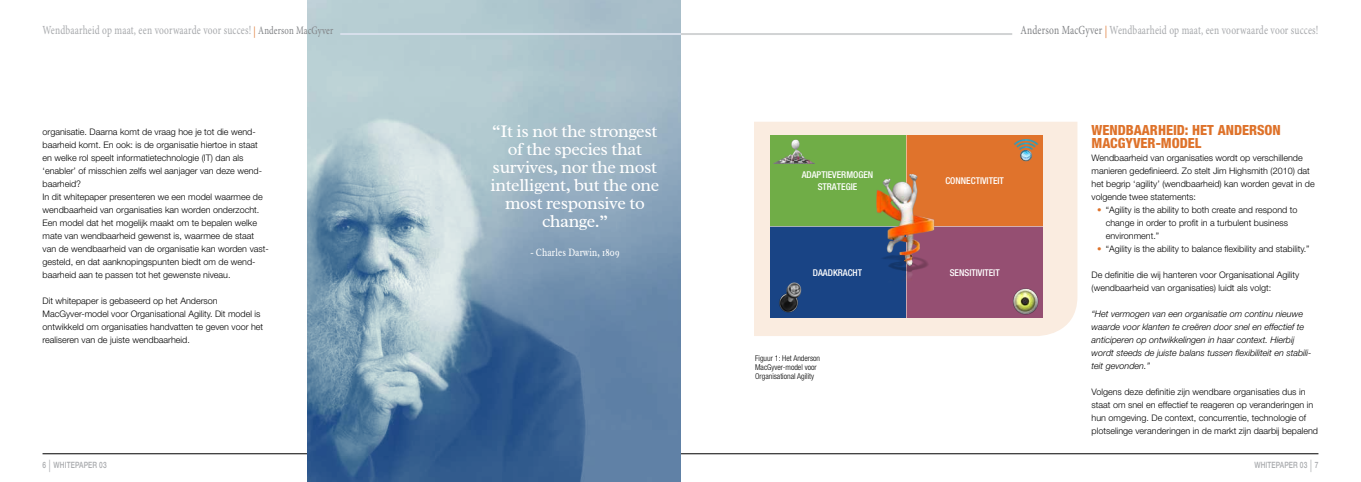
<style>
.page{position:relative;width:1361px;height:482px;background:#fff}
.page>*{position:absolute;margin:0;border:0;box-sizing:border-box;transform-origin:0 0}
.t1{font:18px/18px "Radley";letter-spacing:-.02em;color:#fff;text-align:center}
.t2{font:800 condensed 14px/13px "Helvetica Neue LT Std";color:#de722a}
.t3{font:12.4px "Minion Pro";letter-spacing:.02em;color:#a7a9ac;scale:.76 1}
.t4{font:11.4px "Radley";letter-spacing:.02em;color:#fff;scale:.76 1}
.t5{font:500 condensed 9.4px/11.2px "Helvetica Neue LT Com";color:#fff;text-align:center}
.t6{font:300 9px/13px "Helvetica Neue LT Std";color:#000}
.t7{font:italic 300 9px/13px "Helvetica Neue LT Std";color:#000}
.t8{font:500 8.7px "Helvetica Neue LT Std";color:#a7a9ac;scale:.76 1}
.t9{font:300 condensed 8px/9px "Helvetica Neue LT Std";color:#000}
.s1{font-size:11.4px;color:#de722a}
.s2{font-size:11.4px;color:#808285}
.s3{color:#808285}
.s4{color:#de722a}
.s5{font-stretch:condensed;color:#de722a}
.s6{font-family:"Minion Pro";font-weight:400;font-size:12.4px}
</style>
<div class="page">
<hr style="left:43px;top:453px;width:1275px;height:1px;background:#000">
<hr style="left:340px;top:33px;width:672px;height:2px;background:#d1d3d4">
<div style="left:754px;top:122px;width:323px;height:214px;background:#faece0"></div>
<div style="left:770px;top:227px;width:135px;height:90px;background:#194485"></div>
<div style="left:770px;top:135px;width:135px;height:91px;background:#70ad47"></div>
<div style="left:907px;top:227px;width:135px;height:90px;background:#954f72"></div>
<div style="left:907px;top:135px;width:135px;height:91px;background:#e0732c"></div>
<img style="left:773px;top:139px;width:41px;height:25px">
<img style="left:779px;top:283px;width:23px;height:30px">
<img style="left:1014px;top:139px;width:24px;height:23px">
<img style="left:1013px;top:288px;width:26px;height:27px">
<img style="left:869px;top:173px;width:69px;height:110px">
<svg style="left:307px;top:0;width:373px;height:482px;background:#85a2b9"></svg>
<h3 class="t3" style="left:43px;top:22px;width:384px">Wendbaarheid op maat, een voorwaarde voor succes! <span class="s1">|</span> <span class="s2">Anderson MacGyver</span></h3>
<p class="t6" style="left:43px;top:125px;width:228px">organisatie. Daarna komt de vraag hoe je tot die wend&shy;baarheid komt. En ook: is de organisatie hiertoe in staat en welke rol speelt informatietechnologie (IT) dan als ‘enabler’ of misschien zelfs wel aanjager van deze wend&shy;baarheid?<br>In dit whitepaper presenteren we een model waarmee de wendbaarheid van organisaties kan worden onderzocht.<br>Een model dat het mogelijk maakt om te bepalen welke mate van wendbaarheid gewenst is, waarmee de staat van de wendbaarheid van de organisatie kan worden vast&shy;gesteld, en dat aanknopingspunten biedt om de wend&shy;baarheid aan te passen tot het gewenste niveau.</p>
<p class="t6" style="left:43px;top:294px;width:222px">Dit whitepaper is gebaseerd op het Anderson MacGyver-model voor Organisational Agility. Dit model is ontwikkeld om organisaties handvatten te geven voor het realiseren van de juiste wendbaarheid.</p>
<h1 class="t1" style="left:490px;top:122px;width:170px">“It is not the strongest of the species that survives, nor the most intelligent, but the one most responsive to change.”</h1>
<p class="t4" style="left:530px;top:245px;width:119px">- Charles Darwin, 1809</p>
<p class="t5" style="left:801px;top:169px;width:73px">ADAPTIEVERMOGEN<br>STRATEGIE</p>
<p class="t5" style="left:813px;top:267px;width:51px">DAADKRACHT</p>
<p class="t9" style="left:755px;top:354px;width:66px">Figuur 1: Het Anderson<br>MacGyver-model voor<br>Organisational Agility</p>
<h3 class="t3" style="left:1020px;top:22px;width:393px"><span class="s3">Anderson MacGyver</span> <span class="s4">|</span> Wendbaarheid op maat, een voorwaarde voor succes!</h3>
<p class="t5" style="left:945px;top:175px;width:60px">CONNECTIVITEIT</p>
<p class="t5" style="left:949px;top:267px;width:52px">SENSITIVITEIT</p>
<h2 class="t2" style="left:1091px;top:123px;width:191px">WENDBAARHEID: HET ANDERSON<br>MACGYVER-MODEL</h2>
<p class="t6" style="left:1091px;top:151px;width:225px">Wendbaarheid van organisaties wordt op verschillende manieren gedefinieerd. Zo stelt Jim Highsmith (2010) dat het begrip ‘agility’ (wendbaarheid) kan worden gevat in de volgende twee statements:</p>
<p class="t6" style="left:1106px;top:203px;width:193px;text-indent:-9px"><span class="s5">•</span> “Agility is the ability to both create and respond to change in order to profit in a turbulent business environment.”</p>
<p class="t6" style="left:1097px;top:242px;width:214px"><span class="s5">•</span> “Agility is the ability to balance flexibility and stability.”</p>
<p class="t6" style="left:1091px;top:268px;width:209px">De definitie die wij hanteren voor Organisational Agility (wendbaarheid van organisaties) luidt als volgt:</p>
<p class="t7" style="left:1091px;top:307px;width:221px">“Het vermogen van een organisatie om continu nieuwe waarde voor klanten te creëren door snel en effectief te anticiperen op ontwikkelingen in haar context. Hierbij wordt steeds de juiste balans tussen flexibiliteit en stabili&shy;teit gevonden.”</p>
<p class="t6" style="left:1091px;top:385px;width:228px">Volgens deze definitie zijn wendbare organisaties dus in staat om snel en effectief te reageren op veranderingen in hun omgeving. De context, concurrentie, technologie of plotselinge veranderingen in de markt zijn daarbij bepalend</p>
<p class="t8" style="left:43px;top:460px;width:22px">6<span class="s6">|</span>WHITEPAPER</p>
<p class="t8" style="left:99px;top:460px;width:11px">03</p>
<p class="t8" style="left:1254px;top:460px;width:7px">WHITEPAPER</p>
<p class="t8" style="left:1300px;top:460px;width:26px">03<span class="s6">|</span>7</p>
</div>
